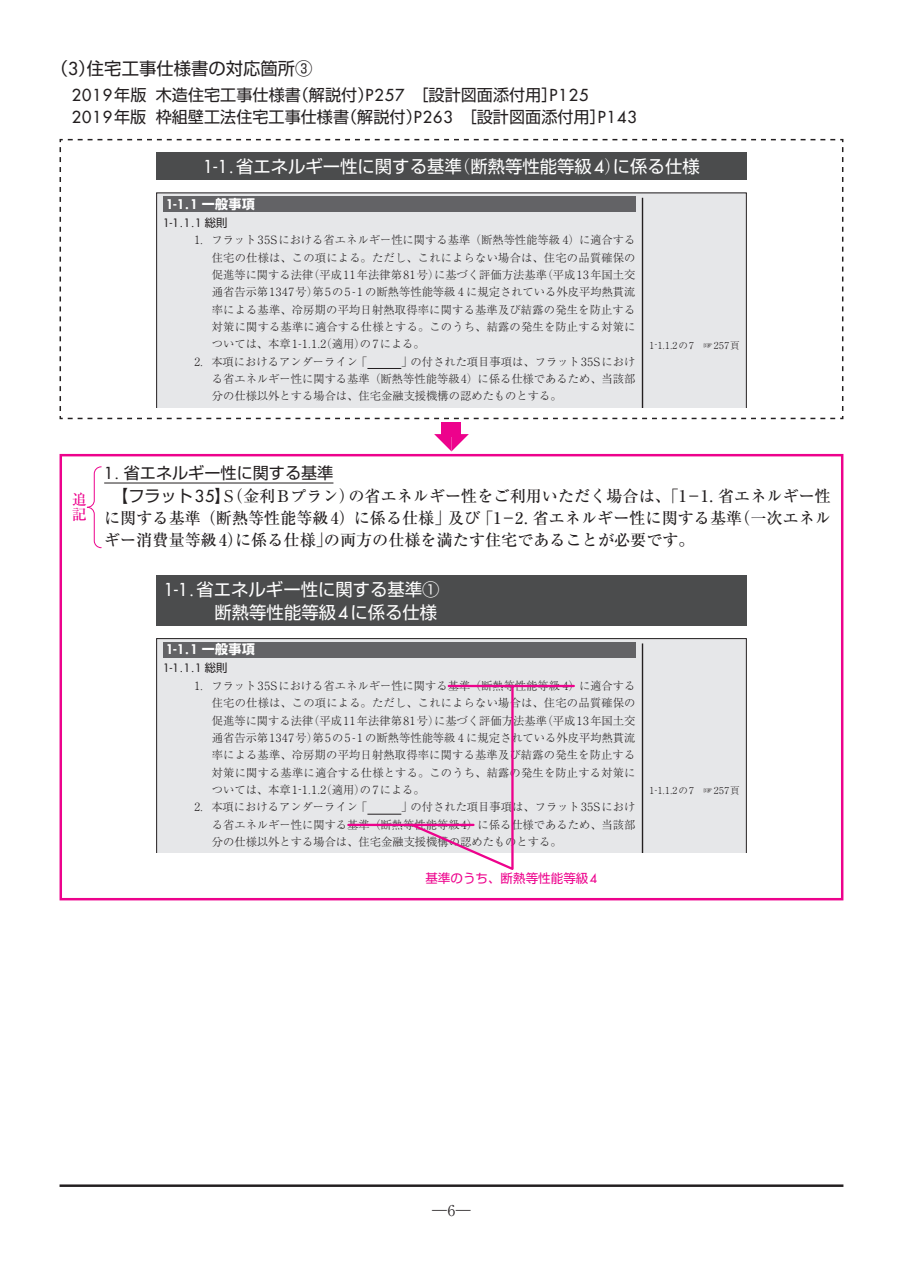
<style>
.page{position:relative;width:903px;height:1275px;background:#fff}
.page>*{position:absolute;margin:0;border:0;box-sizing:border-box;transform-origin:0 0}
.t1{font:17.32px/22.4px "Shin Go Pro";color:#fff;text-align:right}
.t2{font:17.32px "Shin Go Pro";color:#231f20}
.t3{font:500 16.1px/22.4px "Ryumin Pro";color:#231f20;text-align:justify}
.t4{font:16.1px/22.4px "Shin Go Pro";color:#231f20}
.t5{font:300 14.88px "Ryumin Pro";color:#231f20}
.t6{font:500 14.88px/14.9px "Ryumin Pro";color:#ed028c}
.t7{font:800 12.95px "Futura Std";color:#fff}
.t8{font:12.6px "Shin Go Pro";color:#ed028c}
.t9{font:300 11.2px "Ryumin Pro";color:#231f20}
.t10{font:500 11.2px "Futura Std";color:#231f20}
.t11{font:300 9.62px "Ryumin Pro";letter-spacing:.11em;color:#231f20}
.s1{font-family:"Futura Std";font-weight:500}
.s2{font-family:"Ryumin Pro"}
.s3{font-family:"Shin Go Pro";font-weight:700}
.s4{font-family:"Shin Go Pro";font-weight:400}
.s5{font-family:"Futura Std"}
</style>
<div class="page">
<svg style="left:59px;top:138px;width:785px;height:282px"></svg>
<div style="left:441px;top:422px;width:20px;height:15px;background:#ed028c"></div>
<svg style="left:434px;top:434px;width:35px;height:17px"></svg>
<div style="left:60px;top:454px;width:783px;height:446px;border:2px solid #ed028c"></div>
<hr style="left:60px;top:1184px;width:783px;height:3px;background:#231f20">
<hr style="left:104px;top:482px;width:229px;height:1px;background:#231f20">
<svg style="left:86px;top:466px;width:16px;height:83px"></svg>
<div style="left:157px;top:193px;width:589px;height:218px;background:#e6e7e9"></div>
<hr style="left:642px;top:198px;width:1px;height:211px;background:#231f20">
<div style="left:156px;top:152px;width:591px;height:28px;background:#4b4c4d"></div>
<hr style="left:367px;top:368px;width:34px;height:1px;background:#231f20">
<div style="left:163px;top:196px;width:472px;height:16px;background:#636366"></div>
<div style="left:152px;top:408px;width:598px;height:8px;background:#fff"></div>
<div style="left:157px;top:639px;width:589px;height:218px;background:#e6e7e9"></div>
<hr style="left:642px;top:643px;width:1px;height:211px;background:#231f20">
<div style="left:156px;top:576px;width:591px;height:50px;background:#4b4c4d"></div>
<hr style="left:367px;top:814px;width:34px;height:1px;background:#231f20">
<div style="left:163px;top:642px;width:472px;height:15px;background:#636366"></div>
<div style="left:152px;top:853px;width:598px;height:8px;background:#fff"></div>
<hr style="left:449px;top:685px;width:125px;height:2px;background:#ed028c">
<hr style="left:348px;top:824px;width:125px;height:2px;background:#ed028c">
<svg style="left:409px;top:684px;width:106px;height:186px"></svg>
<h1 class="t2" style="left:51px;top:54px;width:263px">（<span class="s1">3</span>）住宅工事仕様書の対応箇所③</h1>
<h2 class="t4" style="left:72px;top:82px;width:566px"><span class="s1">2019</span>年版木造住宅工事仕様書（解説付）<span class="s1">P257</span> ［設計図面添付用］<span class="s1">P125<br>2019</span>年版枠組壁工法住宅工事仕様書（解説付）<span class="s1">P263</span> ［設計図面添付用］<span class="s1">P143</span></h2>
<h1 class="t1" style="left:203px;top:153px;width:498px"><span class="s1">1-1.</span>省エネルギー性に関する基準<span class="s2">（</span>断熱等性能等級<span class="s1">4</span><span class="s2">）</span>に係る仕様</h1>
<p class="t7" style="left:166px;top:196px;width:90px">1-1.1 <span class="s3">一般事項</span></p>
<p class="t10" style="left:163px;top:216px;width:66px">1-1.1.1 <span class="s4">総則</span></p>
<p class="t9" style="left:194px;top:231px;width:442px">1．フラット35Sにおける省エネルギー性に関する基準 （断熱等性能等級 4）に適合する</p>
<p class="t9" style="left:212px;top:249px;width:425px">住宅の仕様は、この項による。ただし、これによらない場合は、住宅の品質確保の</p>
<p class="t9" style="left:212px;top:266px;width:425px">促進等に関する法律（平成11年法律第81号）に基づく評価方法基準（平成13年国土交</p>
<p class="t9" style="left:212px;top:283px;width:425px">通省告示第1347号）第5の5 - 1 の断熱等性能等級 4 に規定されている外皮平均熱貫流</p>
<p class="t9" style="left:212px;top:301px;width:425px">率による基準、冷房期の平均日射熱取得率に関する基準及び結露の発生を防止する</p>
<p class="t9" style="left:212px;top:318px;width:425px">対策に関する基準に適合する仕様とする。このうち、結露の発生を防止する対策に</p>
<p class="t9" style="left:212px;top:335px;width:215px">ついては、本章1-1.1.2（適用）の7による。</p>
<p class="t9" style="left:194px;top:353px;width:442px">2．本項におけるアンダーライン「　　　」の付された項目事項は、フラット35Sにおけ</p>
<p class="t9" style="left:212px;top:370px;width:425px">る省エネルギー性に関する基準（断熱等性能等級4）に係る仕様であるため、当該部</p>
<p class="t9" style="left:212px;top:387px;width:351px">分の仕様以外とする場合は、住宅金融支援機構の認めたものとする。</p>
<p class="t11" style="left:649px;top:337px;width:92px">1-1.1.2の7　☞257頁</p>
<h3 class="t6" style="left:72px;top:491px;width:16px">追記</h3>
<h2 class="t4" style="left:104px;top:460px;width:231px"><span class="s1">1.</span> 省エネルギー性に関する基準</h2>
<h2 class="t3" style="left:104px;top:483px;width:728px;text-indent:8px"><span class="s4">【フラット</span><span class="s5">35</span><span class="s4">】</span>S（金利Bプラン）の省エネルギー性をご利用いただく場合は、「1−1. 省エネルギー性に関する基準（断熱等性能等級4）に係る仕様」及び 「1−2. 省エネルギー性に関する基準（一次エネルギー消費量等級4）に係る仕様」の両方の仕様を満たす住宅であることが必要です。</h2>
<h1 class="t1" style="left:164px;top:576px;width:277px"><span class="s1">1-1.</span>省エネルギー性に関する基準①断熱等性能等級<span class="s1">4</span>に係る仕様</h1>
<p class="t7" style="left:166px;top:641px;width:90px">1-1.1 <span class="s3">一般事項</span></p>
<p class="t10" style="left:163px;top:661px;width:66px">1-1.1.1 <span class="s4">総則</span></p>
<p class="t9" style="left:194px;top:677px;width:442px">1．フラット35Sにおける省エネルギー性に関する基準 （断熱等性能等級 4）に適合する</p>
<p class="t9" style="left:212px;top:694px;width:425px">住宅の仕様は、この項による。ただし、これによらない場合は、住宅の品質確保の</p>
<p class="t9" style="left:212px;top:712px;width:425px">促進等に関する法律（平成11年法律第81号）に基づく評価方法基準（平成13年国土交</p>
<p class="t9" style="left:212px;top:729px;width:425px">通省告示第1347号）第5の5 - 1 の断熱等性能等級 4 に規定されている外皮平均熱貫流</p>
<p class="t9" style="left:212px;top:746px;width:425px">率による基準、冷房期の平均日射熱取得率に関する基準及び結露の発生を防止する</p>
<p class="t9" style="left:212px;top:764px;width:425px">対策に関する基準に適合する仕様とする。このうち、結露の発生を防止する対策に</p>
<p class="t9" style="left:212px;top:781px;width:215px">ついては、本章1-1.1.2（適用）の7による。</p>
<p class="t9" style="left:194px;top:798px;width:442px">2．本項におけるアンダーライン「　　　」の付された項目事項は、フラット35Sにおけ</p>
<p class="t9" style="left:212px;top:816px;width:425px">る省エネルギー性に関する基準（断熱等性能等級4）に係る仕様であるため、当該部</p>
<p class="t9" style="left:212px;top:833px;width:351px">分の仕様以外とする場合は、住宅金融支援機構の認めたものとする。</p>
<p class="t8" style="left:425px;top:868px;width:173px">基準のうち、断熱等性能等級<span class="s1">4</span></p>
<p class="t11" style="left:649px;top:783px;width:92px">1-1.1.2の7　☞257頁</p>
<h3 class="t5" style="left:432px;top:1199px;width:40px">―6―</h3>
</div>
